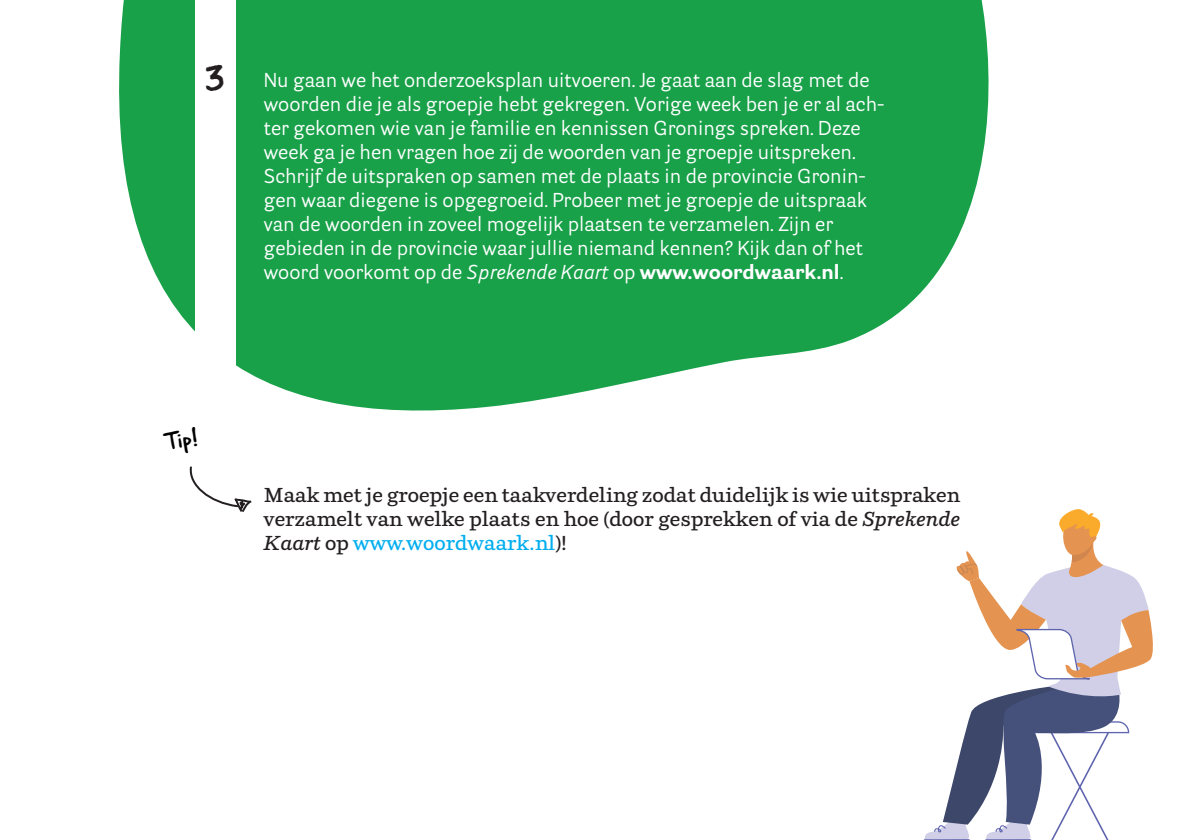
<style>
.page{position:relative;width:1191px;height:840px;background:#fff}
.page>*{position:absolute;margin:0;border:0;box-sizing:border-box;transform-origin:0 0}
.t1{font:20px/24px "Parry Grotesque";color:#fff}
.t2{font:600 20px/24px "Parry";color:#231f20;text-align:justify}
.t3{font:18px "Hand Of Sean Demo";color:#000}
.s1{font-family:"Hilhorsteva";font-size:44px;color:#231f20}
.s2{font-style:italic}
.s3{font-weight:700}
.s4{color:#00aeef}
</style>
<div class="page">
<svg style="left:119px;top:0;width:870px;height:411px;background:#37ad61"></svg>
<div style="left:196px;top:0;width:40px;height:420px;background:#fff"></div>
<svg style="left:189px;top:466px;width:63px;height:46px"></svg>
<svg style="left:924px;top:509px;width:229px;height:330px"></svg>
<p class="t1" style="left:264px;top:67px;width:622px;text-indent:-59px"><span class="s1">3</span> Nu gaan we het onderzoeksplan uitvoeren. Je gaat aan de slag met de woorden die je als groepje hebt gekregen. Vorige week ben je er al ach&shy;ter gekomen wie van je familie en kennissen Gronings spreken. Deze week ga je hen vragen hoe zij de woorden van je groepje uitspreken.<br>Schrijf de uitspraken op samen met de plaats in de provincie Gronin&shy;gen waar diegene is opgegroeid. Probeer met je groepje de uitspraak van de woorden in zoveel mogelijk plaatsen te verzamelen. Zijn er gebieden in de provincie waar jullie niemand kennen? Kijk dan of het woord voorkomt op de <span class="s2">Sprekende Kaart</span> op <span class="s3">www.woordwaark.nl</span>.</p>
<p class="t3" style="left:165px;top:433px;width:34px;rotate:-8deg">Tip!</p>
<p class="t2" style="left:264px;top:482px;width:698px">Maak met je groepje een taakverdeling zodat duidelijk is wie uitspraken verzamelt van welke plaats en hoe (door gesprekken of via de <span class="s2">Sprekende Kaart</span> op <span class="s4">www.woordwaark.nl</span>)!</p>
</div>
